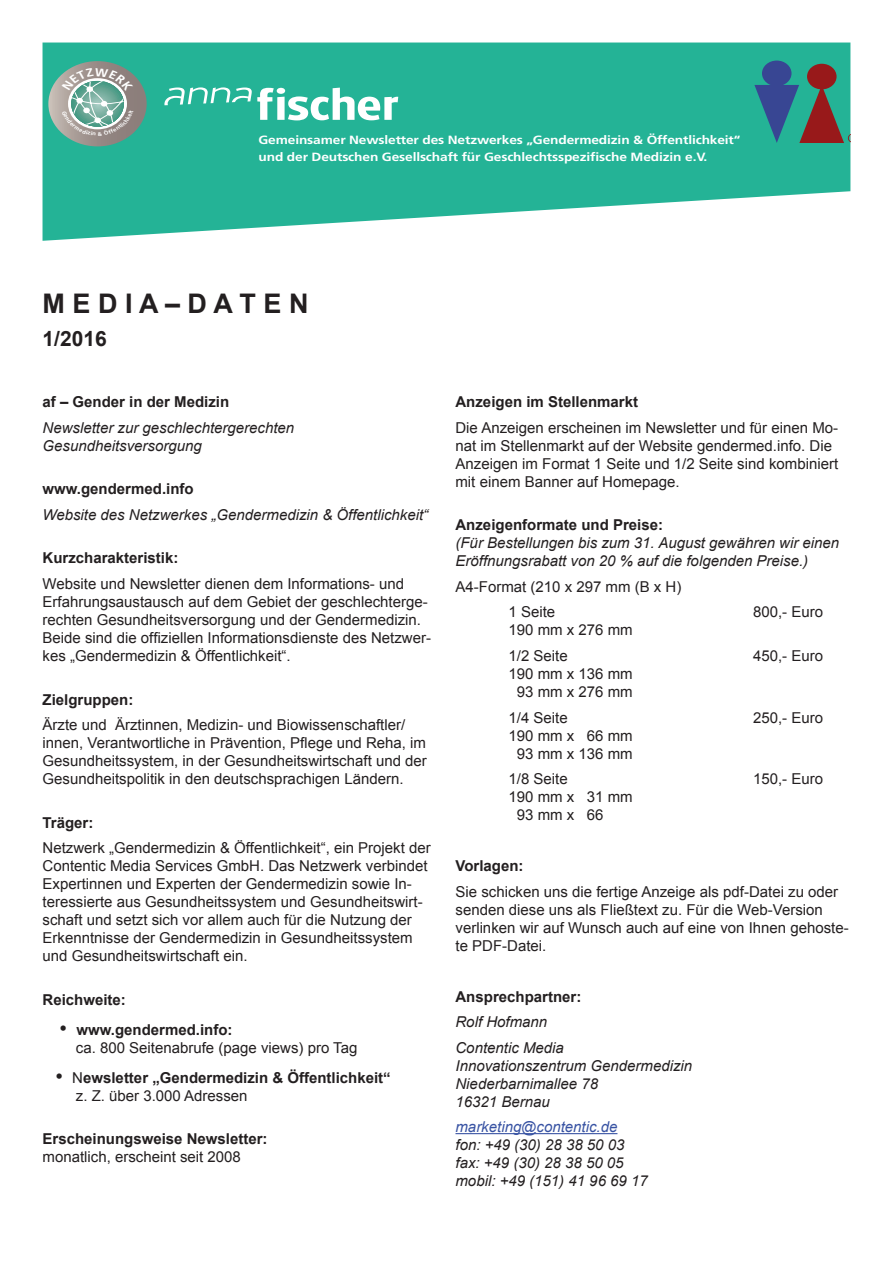
<style>
.page{position:relative;width:893px;height:1263px;background:#fff}
.page>*{position:absolute;margin:0;border:0;box-sizing:border-box;transform-origin:0 0}
.t1{font:700 27px "Arial";color:#231f20}
.t2{font:700 21px "Arial";color:#231f20}
.t3{font:15px/18px "Arial";color:#231f20}
.t4{font:italic 15px/18px "Arial";color:#231f20}
.t5{font:700 15px/18px "Arial";color:#231f20}
.t6{font:italic 15px "Arial";color:#3853a3}
.t7{font:700 11.85px/17.1px "Frutiger";letter-spacing:-.01em;color:#fff;scale:1.15 1}
.s1{font-weight:700}
.s2{font-weight:400}
</style>
<div class="page">
<hr style="left:455px;top:1133px;width:162px;height:1px;background:#3853a3">
<svg style="left:43px;top:43px;width:807px;height:198px;fill:#24b396"></svg>
<svg style="left:164px;top:87px;width:234px;height:33px"></svg>
<div style="left:259px;top:135px;width:568px;height:43px;background:#24b396"></div>
<div style="left:762px;top:61px;width:29px;height:25px;background:#384693;border-radius:50%"></div>
<div style="left:807px;top:64px;width:29px;height:25px;background:#98191a;border-radius:50%"></div>
<svg style="left:754px;top:85px;width:96px;height:58px;background:#447376"></svg>
<div style="left:669px;top:215px;width:81px;height:15px;background:#fff"></div>
<svg style="left:48px;top:61px;width:99px;height:85px;background:#82a79b"></svg>
<p class="t7" style="left:259px;top:132px;width:421px">Gemeinsamer Newsletter des Netzwerkes „Gendermedizin &amp; Öffentlichkeit“ und der Deutschen Gesellschaft für Geschlechtsspezifische Medizin e.V.</p>
<h1 class="t1" style="left:43px;top:286px;width:268px">M E D I A – D A T E N</h1>
<h2 class="t2" style="left:43px;top:324px;width:66px">1/2016</h2>
<p class="t5" style="left:43px;top:394px;width:188px">af – Gender in der Medizin</p>
<p class="t4" style="left:43px;top:419px;width:253px">Newsletter zur geschlechtergerechten<br>Gesundheitsversorgung</p>
<p class="t5" style="left:43px;top:481px;width:153px">www.gendermed.info</p>
<p class="t4" style="left:43px;top:506px;width:387px">Website des Netzwerkes „Gendermedizin &amp; Öffentlichkeit“</p>
<p class="t5" style="left:43px;top:550px;width:137px">Kurzcharakteristik:</p>
<p class="t3" style="left:43px;top:575px;width:390px">Website und Newsletter dienen dem Informations- und Erfahrungsaustausch auf dem Gebiet der geschlechterge&shy;rechten Gesundheitsversorgung und der Gendermedizin.<br>Beide sind die offiziellen Informationsdienste des Netzwer&shy;kes „Gendermedizin &amp; Öffentlichkeit“.</p>
<p class="t5" style="left:43px;top:691px;width:92px">Zielgruppen:</p>
<p class="t3" style="left:43px;top:716px;width:386px">Ärzte und Ärztinnen, Medizin- und Biowissenschaftler/ innen, Verantwortliche in Prävention, Pflege und Reha, im Gesundheitssystem, in der Gesundheitswirtschaft und der Gesundheitspolitik in den deutschsprachigen Ländern.</p>
<p class="t5" style="left:43px;top:814px;width:52px">Träger:</p>
<p class="t3" style="left:43px;top:839px;width:390px">Netzwerk „Gendermedizin &amp; Öffentlichkeit“, ein Projekt der Contentic Media Services GmbH. Das Netzwerk verbindet Expertinnen und Experten der Gendermedizin sowie In&shy;teressierte aus Gesundheitssystem und Gesundheitswirt&shy;schaft und setzt sich vor allem auch für die Nutzung der Erkenntnisse der Gendermedizin in Gesundheitssystem und Gesundheitswirtschaft ein.</p>
<p class="t5" style="left:43px;top:991px;width:85px">Reichweite:</p>
<p class="t3" style="left:76px;top:1020px;width:283px;text-indent:-17px">• <span class="s1">www.gendermed.info:<br></span>ca. 800 Seitenabrufe (page views) pro Tag</p>
<p class="t5" style="left:76px;top:1069px;width:316px;text-indent:-21px">• <span class="s2">N</span>ewsletter „Gendermedizin &amp; Öffentlichkeit“ <span class="s2">z. Z. über 3.000 Adressen</span></p>
<p class="t5" style="left:43px;top:1130px;width:227px">Erscheinungsweise Newsletter:</p>
<p class="t3" style="left:43px;top:1148px;width:200px">monatlich, erscheint seit 2008</p>
<p class="t5" style="left:455px;top:394px;width:184px">Anzeigen im Stellenmarkt</p>
<p class="t3" style="left:455px;top:419px;width:384px">Die Anzeigen erscheinen im Newsletter und für einen Mo&shy;nat im Stellenmarkt auf der Website gendermed.info. Die Anzeigen im Format 1 Seite und 1/2 Seite sind kombiniert mit einem Banner auf Homepage.</p>
<p class="t5" style="left:455px;top:517px;width:209px">Anzeigenformate und Preise:</p>
<p class="t4" style="left:455px;top:534px;width:385px">(Für Bestellungen bis zum 31. August gewähren wir einen<br>Eröffnungsrabatt von 20 % auf die folgenden Preise.)</p>
<p class="t3" style="left:509px;top:574px;width:174px;line-height:25.5px;text-indent:-53px">A4-Format (210 x 297 mm (B x H)<br>1 Seite</p>
<p class="t3" style="left:753px;top:603px;width:72px">800,- Euro</p>
<p class="t3" style="left:509px;top:618px;width:126px;line-height:25.5px">190 mm x 276 mm<br>1/2 Seite</p>
<p class="t3" style="left:753px;top:647px;width:72px">450,- Euro</p>
<p class="t3" style="left:509px;top:665px;width:126px;text-align:center">190 mm x 136 mm<br>93 mm x 276 mm</p>
<p class="t3" style="left:509px;top:708px;width:61px">1/4 Seite</p>
<p class="t3" style="left:753px;top:708px;width:72px">250,- Euro</p>
<p class="t3" style="left:509px;top:726px;width:126px;text-align:center">190 mm x 66 mm<br>93 mm x 136 mm</p>
<p class="t3" style="left:509px;top:770px;width:61px">1/8 Seite</p>
<p class="t3" style="left:753px;top:770px;width:72px">150,- Euro</p>
<p class="t3" style="left:517px;top:788px;width:117px;text-indent:-8px">190 mm x 31 mm<br>93 mm x 66</p>
<p class="t5" style="left:455px;top:857px;width:70px">Vorlagen:</p>
<p class="t3" style="left:455px;top:882px;width:395px">Sie schicken uns die fertige Anzeige als pdf-Datei zu oder senden diese uns als Fließtext zu. Für die Web-Version verlinken wir auf Wunsch auch auf eine von Ihnen gehoste&shy;te PDF-Datei.</p>
<p class="t5" style="left:455px;top:988px;width:127px">Ansprechpartner:</p>
<p class="t4" style="left:455px;top:1009px;width:110px;line-height:25.5px">Rolf Hofmann<br>Contentic Media</p>
<p class="t4" style="left:455px;top:1056px;width:238px">Innovationszentrum Gendermedizin<br>Niederbarnimallee 78<br>16321 Bernau</p>
<p class="t6" style="left:455px;top:1117px;width:163px">marketing@contentic.de</p>
<p class="t4" style="left:455px;top:1136px;width:194px">fon: +49 (30) 28 38 50 03 fax: +49 (30) 28 38 50 05 mobil: +49 (151) 41 96 69 17</p>
</div>
